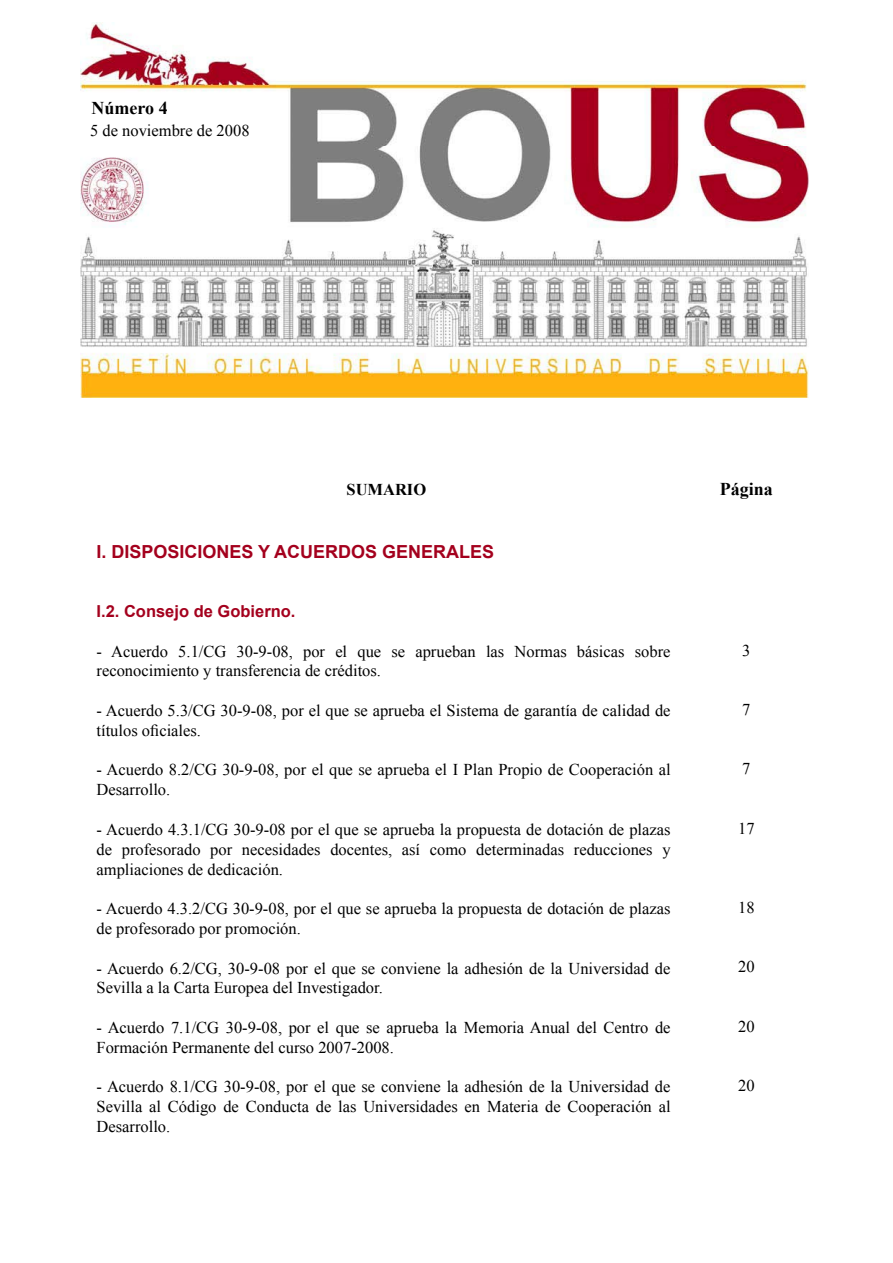
<style>
.page{position:relative;width:893px;height:1263px;background:#fff}
.page>*{position:absolute;margin:0;border:0;box-sizing:border-box;transform-origin:0 0}
.t1{font:700 18px "Arial";color:#a4001d}
.t2{font:700 18px "Times New Roman";color:#000}
.t3{font:16.5px/19.8px "Times New Roman";color:#000}
.t4{font:700 16.5px "Arial";color:#a4001d}
.t5{font:700 16.5px "Times New Roman";color:#000}
</style>
<div class="page">
<img style="left:80px;top:22px;width:729px;height:376px">
<p class="t2" style="left:92px;top:95px;width:78px">Número 4</p>
<p class="t3" style="left:90px;top:120px;width:161px">5 de noviembre de 2008</p>
<p class="t5" style="left:346px;top:478px;width:81px">SUMARIO</p>
<p class="t1" style="left:97px;top:539px;width:399px">I. DISPOSICIONES Y ACUERDOS GENERALES</p>
<p class="t4" style="left:97px;top:600px;width:200px">I.2. Consejo de Gobierno.</p>
<p class="t3" style="left:97px;top:641px;width:575px">- Acuerdo 5.1/CG 30-9-08, por el que se aprueban las Normas básicas sobre reconocimiento y transferencia de créditos.</p>
<p class="t3" style="left:97px;top:700px;width:576px">- Acuerdo 5.3/CG 30-9-08, por el que se aprueba el Sistema de garantía de calidad de títulos oficiales.</p>
<p class="t3" style="left:97px;top:760px;width:576px">- Acuerdo 8.2/CG 30-9-08, por el que se aprueba el I Plan Propio de Cooperación al<br>Desarrollo.</p>
<p class="t3" style="left:97px;top:819px;width:576px;text-align:justify">- Acuerdo 4.3.1/CG 30-9-08 por el que se aprueba la propuesta de dotación de plazas de profesorado por necesidades docentes, así como determinadas reducciones y ampliaciones de dedicación.</p>
<p class="t3" style="left:97px;top:898px;width:576px">- Acuerdo 4.3.2/CG 30-9-08, por el que se aprueba la propuesta de dotación de plazas de profesorado por promoción.</p>
<p class="t3" style="left:97px;top:958px;width:575px">- Acuerdo 6.2/CG, 30-9-08 por el que se conviene la adhesión de la Universidad de<br>Sevilla a la Carta Europea del Investigador.</p>
<p class="t3" style="left:97px;top:1017px;width:576px">- Acuerdo 7.1/CG 30-9-08, por el que se aprueba la Memoria Anual del Centro de<br>Formación Permanente del curso 2007-2008.</p>
<p class="t3" style="left:97px;top:1077px;width:576px;text-align:justify">- Acuerdo 8.1/CG 30-9-08, por el que se conviene la adhesión de la Universidad de Sevilla al Código de Conducta de las Universidades en Materia de Cooperación al Desarrollo.</p>
<p class="t2" style="left:720px;top:477px;width:55px">Página</p>
<p class="t3" style="left:742px;top:640px;width:10px">3</p>
<p class="t3" style="left:742px;top:699px;width:10px">7</p>
<p class="t3" style="left:742px;top:759px;width:10px">7</p>
<p class="t3" style="left:738px;top:818px;width:18px">17</p>
<p class="t3" style="left:738px;top:897px;width:18px">18</p>
<p class="t3" style="left:738px;top:957px;width:18px">20</p>
<p class="t3" style="left:738px;top:1016px;width:18px">20</p>
<p class="t3" style="left:738px;top:1075px;width:18px">20</p>
</div>
